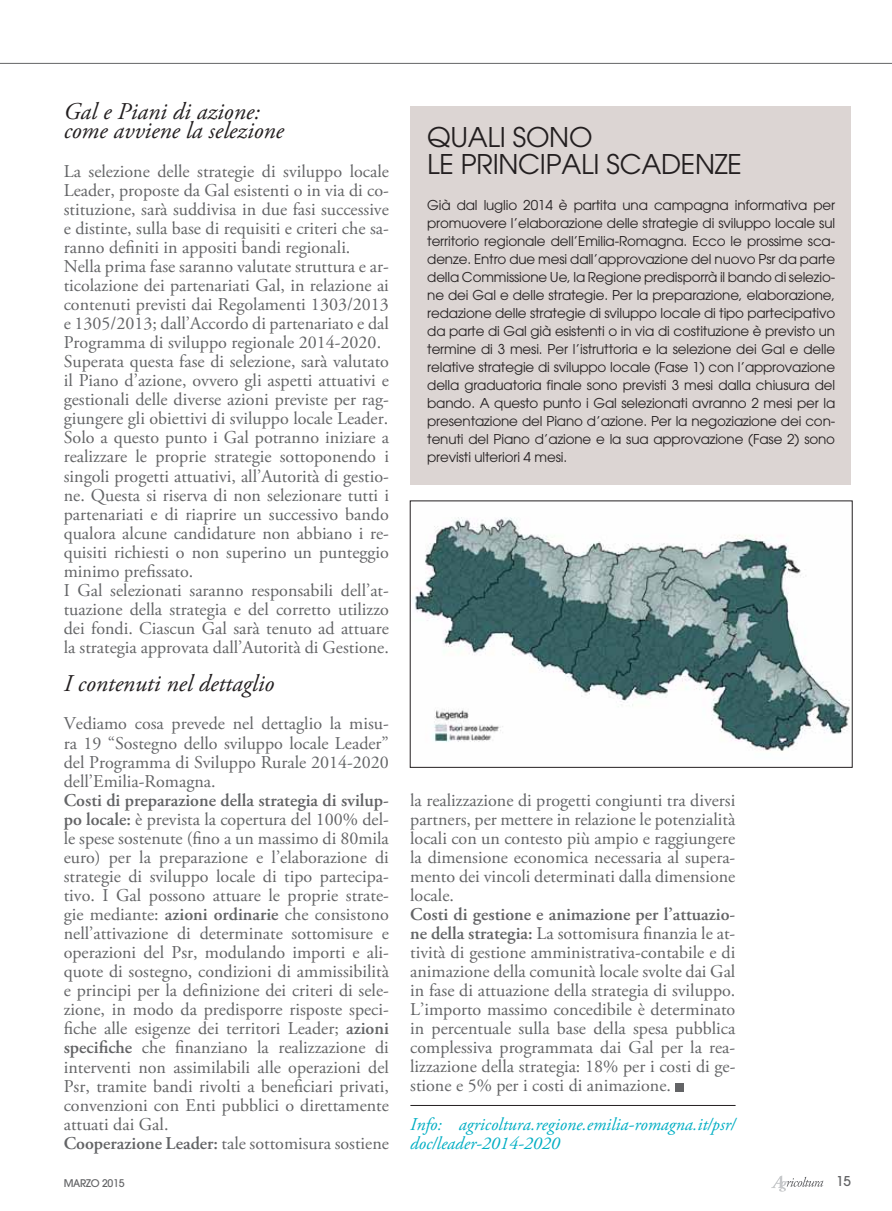
<style>
.page{position:relative;width:892px;height:1211px;background:#fff}
.page>*{position:absolute;margin:0;border:0;box-sizing:border-box;transform-origin:0 0}
.t1{font:27px/27px "Avant Garde";letter-spacing:-.01em;color:#231f20}
.t2{font:italic 24px/19px "Adobe Garamond Pro";color:#231f20}
.t3{font:18px/19px "Adobe Garamond Pro";color:#636466;text-align:justify}
.t4{font:italic 18px/19px "Adobe Garamond Pro";color:#00aec3}
.t5{font:13.5px/18px "Avant Garde";letter-spacing:-.01em;color:#231f20;text-align:justify}
.t6{font:500 13.5px "Avant Garde";color:#636466}
.t7{font:500 10.5px "Avant Garde";letter-spacing:-.025em;color:#636466}
.s1{font-weight:600}
</style>
<div class="page">
<hr style="left:0;top:63px;width:891px;height:1px;background:#636466">
<svg style="left:771px;top:1175px;width:52px;height:16px"></svg>
<div style="left:675px;top:1082px;width:9px;height:9px;background:#636466"></div>
<hr style="left:410px;top:1104px;width:325px;height:1px;background:#231f20">
<div style="left:410px;top:106px;width:440px;height:378px;background:#dcd5d3"></div>
<img style="left:414px;top:517px;width:436px;height:234px">
<h2 class="t2" style="left:64px;top:103px;width:221px">Gal e Piani di azione: come avviene la selezione</h2>
<p class="t3" style="left:64px;top:162px;width:327px;text-align:left">La selezione delle strategie di sviluppo locale Leader, proposte da Gal esistenti o in via di co&shy;stituzione, sarà suddivisa in due fasi successive e distinte, sulla base di requisiti e criteri che sa&shy;ranno definiti in appositi bandi regionali.<br>Nella prima fase saranno valutate struttura e ar&shy;ticolazione dei partenariati Gal, in relazione ai contenuti previsti dai Regolamenti 1303/2013 e 1305/2013; dall’Accordo di partenariato e dal Programma di sviluppo regionale 2014-2020.<br>Superata questa fase di selezione, sarà valutato il Piano d’azione, ovvero gli aspetti attuativi e gestionali delle diverse azioni previste per rag&shy;giungere gli obiettivi di sviluppo locale Leader.<br>Solo a questo punto i Gal potranno iniziare a realizzare le proprie strategie sottoponendo i singoli progetti attuativi, all’Autorità di gestio&shy;ne. Questa si riserva di non selezionare tutti i partenariati e di riaprire un successivo bando qualora alcune candidature non abbiano i re&shy;quisiti richiesti o non superino un punteggio minimo prefissato.<br>I Gal selezionati saranno responsabili dell’at&shy;tuazione della strategia e del corretto utilizzo dei fondi. Ciascun Gal sarà tenuto ad attuare la strategia approvata dall’Autorità di Gestione.</p>
<h2 class="t2" style="left:64px;top:675px;width:212px">I contenuti nel dettaglio</h2>
<p class="t3" style="left:64px;top:714px;width:326px">Vediamo cosa prevede nel dettaglio la misu&shy;ra 19 “Sostegno dello sviluppo locale Leader” del Programma di Sviluppo Rurale 2014-2020 dell’Emilia-Romagna.</p>
<p class="t3" style="left:64px;top:791px;width:327px;text-align:left"><span class="s1">Costi di preparazione della strategia di svilup&shy;po locale:</span> è prevista la copertura del 100% del&shy;le spese sostenute (fino a un massimo di 80mila euro) per la preparazione e l’elaborazione di strategie di sviluppo locale di tipo partecipa&shy;tivo. I Gal possono attuare le proprie strate&shy;gie mediante: <span class="s1">azioni ordinarie</span> che consistono nell’attivazione di determinate sottomisure e operazioni del Psr, modulando importi e ali&shy;quote di sostegno, condizioni di ammissibilità e principi per la definizione dei criteri di sele&shy;zione, in modo da predisporre risposte speci&shy;fiche alle esigenze dei territori Leader; <span class="s1">azioni specifiche</span> che finanziano la realizzazione di interventi non assimilabili alle operazioni del Psr, tramite bandi rivolti a beneficiari privati, convenzioni con Enti pubblici o direttamente attuati dai Gal.<br><span class="s1">Cooperazione Leader:</span> tale sottomisura sostiene</p>
<p class="t3" style="left:410px;top:790px;width:327px">la realizzazione di progetti congiunti tra diversi partners, per mettere in relazione le potenzialità locali con un contesto più ampio e raggiungere la dimensione economica necessaria al supera&shy;mento dei vincoli determinati dalla dimensione locale.</p>
<h1 class="t1" style="left:427px;top:126px;width:316px">QUALI SONO<br>LE PRINCIPALI SCADENZE</h1>
<p class="t5" style="left:427px;top:197px;width:409px">Già dal luglio 2014 è partita una campagna informativa per promuovere l’elaborazione delle strategie di sviluppo locale sul territorio regionale dell’Emilia-Romagna. Ecco le prossime sca&shy;denze. Entro due mesi dall’approvazione del nuovo Psr da parte della Commissione Ue, la Regione predisporrà il bando di selezio&shy;ne dei Gal e delle strategie. Per la preparazione, elaborazione, redazione delle strategie di sviluppo locale di tipo partecipativo da parte di Gal già esistenti o in via di costituzione è previsto un termine di 3 mesi. Per l’istruttoria e la selezione dei Gal e delle relative strategie di sviluppo locale (Fase 1) con l’approvazione della graduatoria finale sono previsti 3 mesi dalla chiusura del bando. A questo punto i Gal selezionati avranno 2 mesi per la presentazione del Piano d’azione. Per la negoziazione dei con&shy;tenuti del Piano d’azione e la sua approvazione (Fase 2) sono previsti ulteriori 4 mesi.</p>
<p class="t3" style="left:410px;top:905px;width:327px"><span class="s1">Costi di gestione e animazione per l’attuazio&shy;ne della strategia:</span> La sottomisura finanzia le at&shy;tività di gestione amministrativa-contabile e di animazione della comunità locale svolte dai Gal in fase di attuazione della strategia di sviluppo.<br>L’importo massimo concedibile è determinato in percentuale sulla base della spesa pubblica complessiva programmata dai Gal per la rea&shy;lizzazione della strategia: 18% per i costi di ge&shy;stione e 5% per i costi di animazione.</p>
<p class="t4" style="left:410px;top:1114px;width:326px">Info: agricoltura.regione.emilia-romagna.it/psr/ doc/leader-2014-2020</p>
<p class="t7" style="left:64px;top:1178px;width:62px">MARZO 2015</p>
<p class="t6" style="left:836px;top:1175px;width:16px">15</p>
</div>
